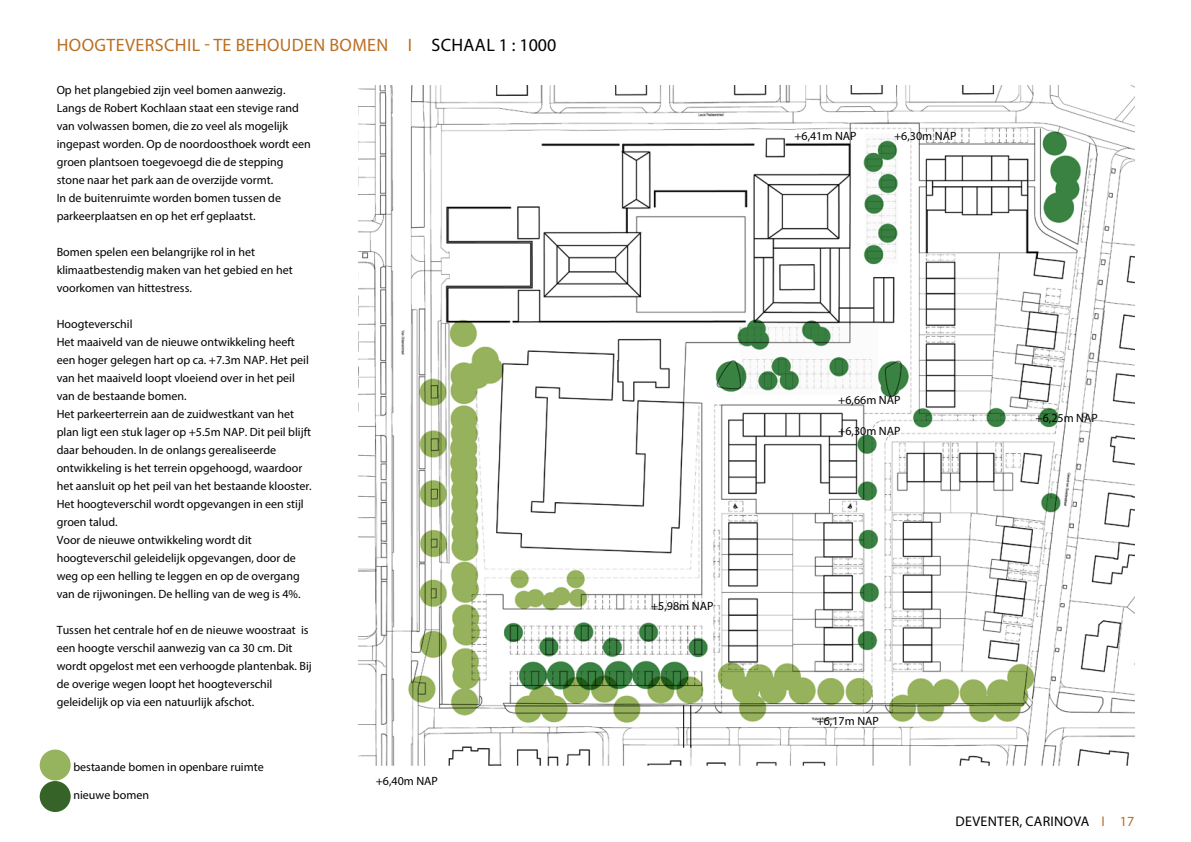
<style>
.page{position:relative;width:1191px;height:842px;background:#fff}
.page>*{position:absolute;margin:0;border:0;box-sizing:border-box;transform-origin:0 0}
.t1{font:18px "Myriad Pro";letter-spacing:.02em;color:#ba6f22}
.t2{font:14px "Myriad Pro";letter-spacing:.02em;color:#000}
.t3{font:12px/18px "Myriad Pro";color:#000}
.s1{color:#000}
.s2{color:#ba6f22}
</style>
<div class="page">
<img style="left:358px;top:85px;width:776px;height:681px">
<div style="left:40px;top:749px;width:31px;height:31px;background:#96b45e;border-radius:50%"></div>
<div style="left:40px;top:781px;width:31px;height:31px;background:#366328;border-radius:50%"></div>
<hr style="left:690px;top:705px;width:1px;height:43px;background:#000">
<hr style="left:683px;top:705px;width:1px;height:43px;background:#000">
<h1 class="t1" style="left:57px;top:33px;width:501px">HOOGTEVERSCHIL - TE BEHOUDEN BOMEN I <span class="s1">SCHAAL 1 : 1000</span></h1>
<p class="t3" style="left:57px;top:81px;width:256px">Op het plangebied zijn veel bomen aanwezig.<br>Langs de Robert Kochlaan staat een stevige rand van volwassen bomen, die zo veel als mogelijk ingepast worden. Op de noordoosthoek wordt een groen plantsoen toegevoegd die de stepping stone naar het park aan de overzijde vormt.<br>In de buitenruimte worden bomen tussen de parkeerplaatsen en op het erf geplaatst.</p>
<p class="t3" style="left:57px;top:243px;width:238px">Bomen spelen een belangrijke rol in het klimaatbestendig maken van het gebied en het voorkomen van hittestress.</p>
<p class="t3" style="left:57px;top:315px;width:256px">Hoogteverschil<br>Het maaiveld van de nieuwe ontwikkeling heeft een hoger gelegen hart op ca. +7.3m NAP. Het peil van het maaiveld loopt vloeiend over in het peil van de bestaande bomen.<br>Het parkeerterrein aan de zuidwestkant van het plan ligt een stuk lager op +5.5m NAP. Dit peil blijft daar behouden. In de onlangs gerealiseerde ontwikkeling is het terrein opgehoogd, waardoor het aansluit op het peil van het bestaande klooster.<br>Het hoogteverschil wordt opgevangen in een stijl groen talud.<br>Voor de nieuwe ontwikkeling wordt dit hoogteverschil geleidelijk opgevangen, door de weg op een helling te leggen en op de overgang van de rijwoningen. De helling van de weg is 4%.</p>
<p class="t3" style="left:57px;top:621px;width:257px">Tussen het centrale hof en de nieuwe woostraat is een hoogte verschil aanwezig van ca 30 cm. Dit wordt opgelost met een verhoogde plantenbak. Bij de overige wegen loopt het hoogteverschil geleidelijk op via een natuurlijk afschot.</p>
<p class="t3" style="left:73px;top:757px;width:192px">bestaande bomen in openbare ruimte</p>
<p class="t3" style="left:73px;top:785px;width:77px">nieuwe bomen</p>
<p class="t3" style="left:376px;top:772px;width:64px">+6,40m NAP</p>
<p class="t3" style="left:794px;top:127px;width:64px">+6,41m NAP</p>
<p class="t3" style="left:894px;top:127px;width:64px">+6,30m NAP</p>
<p class="t3" style="left:651px;top:596px;width:64px">+5,98m NAP</p>
<p class="t3" style="left:838px;top:391px;width:64px">+6,66m NAP</p>
<p class="t3" style="left:838px;top:422px;width:64px">+6,30m NAP</p>
<p class="t3" style="left:1035px;top:409px;width:64px">+6,25m NAP</p>
<p class="t3" style="left:816px;top:711px;width:64px">+6,17m NAP</p>
<p class="t2" style="left:955px;top:812px;width:180px">DEVENTER, CARINOVA <span class="s2">I 17</span></p>
</div>
